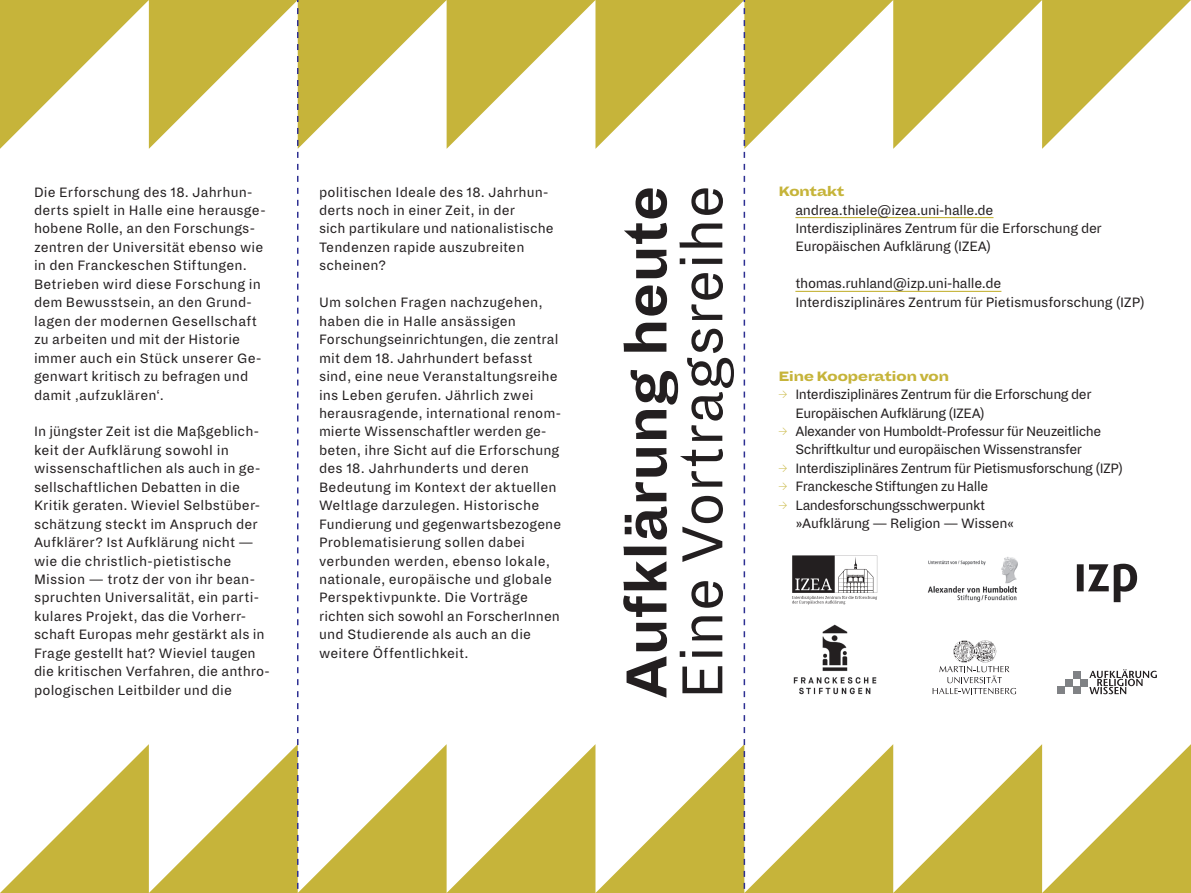
<style>
.page{position:relative;width:1191px;height:893px;background:#fff}
.page>*{position:absolute;margin:0;border:0;box-sizing:border-box;transform-origin:0 0}
.t1{font:63.6px "Dia";letter-spacing:.005em;color:#231f20}
.t2{font:700 63.6px "Dia";color:#231f20}
.t3{font:15px/18.5px "Dia";letter-spacing:.01em;color:#231f20}
.t4{font:15px/18.5px "Dia";letter-spacing:-.03em;color:#231f20}
.t5{font:15px/18.5px "Dia";letter-spacing:-.02em;color:#231f20}
.t6{font:15px/18.5px "Dia";letter-spacing:-.015em;color:#231f20}
.t7{font:900 15px "Dia";letter-spacing:-.04em;color:#c6b43a}
.s1{color:#c6b43a}
</style>
<div class="page">
<svg style="left:792px;top:555px;width:85px;height:49px"></svg>
<svg style="left:1076px;top:564px;width:61px;height:38px"></svg>
<svg style="left:0;top:744px;width:1191px;height:149px"></svg>
<svg style="left:0;top:0;width:1191px;height:149px;fill:#c6b43a"></svg>
<div style="left:1080px;top:679px;width:8px;height:7px;background:#808285"></div>
<div style="left:1064px;top:679px;width:8px;height:7px;background:#808285"></div>
<div style="left:1072px;top:686px;width:8px;height:8px;background:#808285"></div>
<div style="left:1057px;top:686px;width:7px;height:8px;background:#808285"></div>
<div style="left:1072px;top:671px;width:8px;height:8px;background:#808285"></div>
<svg style="left:1089px;top:669px;width:68px;height:25px"></svg>
<svg style="left:932px;top:640px;width:84px;height:54px"></svg>
<hr style="left:795px;top:217px;width:198px;height:1px;background:#c6b43a">
<hr style="left:795px;top:291px;width:206px;height:1px;background:#c6b43a">
<img style="left:927px;top:557px;width:91px;height:45px">
<img style="left:793px;top:624px;width:84px;height:71px">
<svg style="left:297px;top:0;width:1px;height:893px"></svg>
<svg style="left:743px;top:0;width:2px;height:893px"></svg>
<p class="t3" style="left:34px;top:183px;width:231px">Die Erforschung des 18. Jahrhun&shy;derts spielt in Halle eine herausge&shy;hobene Rolle, an den Forschungs&shy;zentren der Universität ebenso wie in den Franckeschen Stiftungen.<br>Betrieben wird diese Forschung in dem Bewusstsein, an den Grund&shy;lagen der modernen Gesellschaft zu arbeiten und mit der Historie immer auch ein Stück unserer Ge&shy;genwart kritisch zu befragen und damit ‚aufzuklären‘.</p>
<p class="t3" style="left:34px;top:423px;width:237px">In jüngster Zeit ist die Maßgeblich&shy;keit der Aufklärung sowohl in wissenschaftlichen als auch in ge&shy;sellschaftlichen Debatten in die Kritik geraten. Wieviel Selbstüber&shy;schätzung steckt im Anspruch der Aufklärer? Ist Aufklärung nicht — wie die christlich-pietistische Mission — trotz der von ihr bean&shy;spruchten Universalität, ein parti&shy;kulares Projekt, das die Vorherr&shy;schaft Europas mehr gestärkt als in Frage gestellt hat? Wieviel taugen die kritischen Verfahren, die anthro&shy;pologischen Leitbilder und die</p>
<p class="t3" style="left:319px;top:183px;width:236px">politischen Ideale des 18. Jahrhun&shy;derts noch in einer Zeit, in der<br>sich partikulare und nationalistische<br>Tendenzen rapide auszubreiten scheinen?</p>
<p class="t3" style="left:319px;top:293px;width:244px">Um solchen Fragen nachzugehen, haben die in Halle ansässigen Forschungseinrichtungen, die zentral mit dem 18. Jahrhundert befasst sind, eine neue Veranstaltungsreihe ins Leben gerufen. Jährlich zwei herausragende, international renom&shy;mierte Wissenschaftler werden ge&shy;beten, ihre Sicht auf die Erforschung des 18. Jahrhunderts und deren Bedeutung im Kontext der aktuellen Weltlage darzulegen. Historische Fundierung und gegenwartsbezogene Problematisierung sollen dabei verbunden werden, ebenso lokale, nationale, europäische und globale Perspektivpunkte. Die Vorträge richten sich sowohl an ForscherInnen und Studierende als auch an die weitere Öffentlichkeit.</p>
<h1 class="t2" style="left:609px;top:699px;width:515px;rotate:-90deg">Aufklärung heute</h1>
<h1 class="t1" style="left:667px;top:699px;width:516px;rotate:-90deg">Eine Vortragsreihe</h1>
<p class="t7" style="left:778px;top:182px;width:68px">Kontakt</p>
<p class="t5" style="left:795px;top:201px;width:308px">andrea.thiele@izea.uni-halle.de<br>Interdisziplinäres Zentrum für die Erforschung der<br>Europäischen Aufklärung (IZEA)</p>
<p class="t6" style="left:795px;top:275px;width:351px">thomas.ruhland@izp.uni-halle.de<br>Interdisziplinäres Zentrum für Pietismusforschung (IZP)</p>
<p class="t7" style="left:778px;top:366px;width:172px">Eine Kooperation von</p>
<p class="t4" style="left:795px;top:385px;width:297px;text-indent:-17px"><span class="s1">→</span> Interdisziplinäres Zentrum für die Erforschung der<br>Europäischen Aufklärung (IZEA)</p>
<p class="t4" style="left:778px;top:422px;width:324px;text-align:center"><span class="s1">→</span> Alexander von Humboldt-Professur für Neuzeitliche<br>Schriftkultur und europäischen Wissenstransfer</p>
<p class="t4" style="left:778px;top:459px;width:346px"><span class="s1">→</span> Interdisziplinäres Zentrum für Pietismusforschung (IZP)</p>
<p class="t4" style="left:778px;top:477px;width:211px"><span class="s1">→</span> Franckesche Stiftungen zu Halle</p>
<p class="t4" style="left:795px;top:496px;width:220px;text-indent:-17px"><span class="s1">→</span> Landesforschungsschwerpunkt »Aufklärung — Religion — Wissen«</p>
</div>
